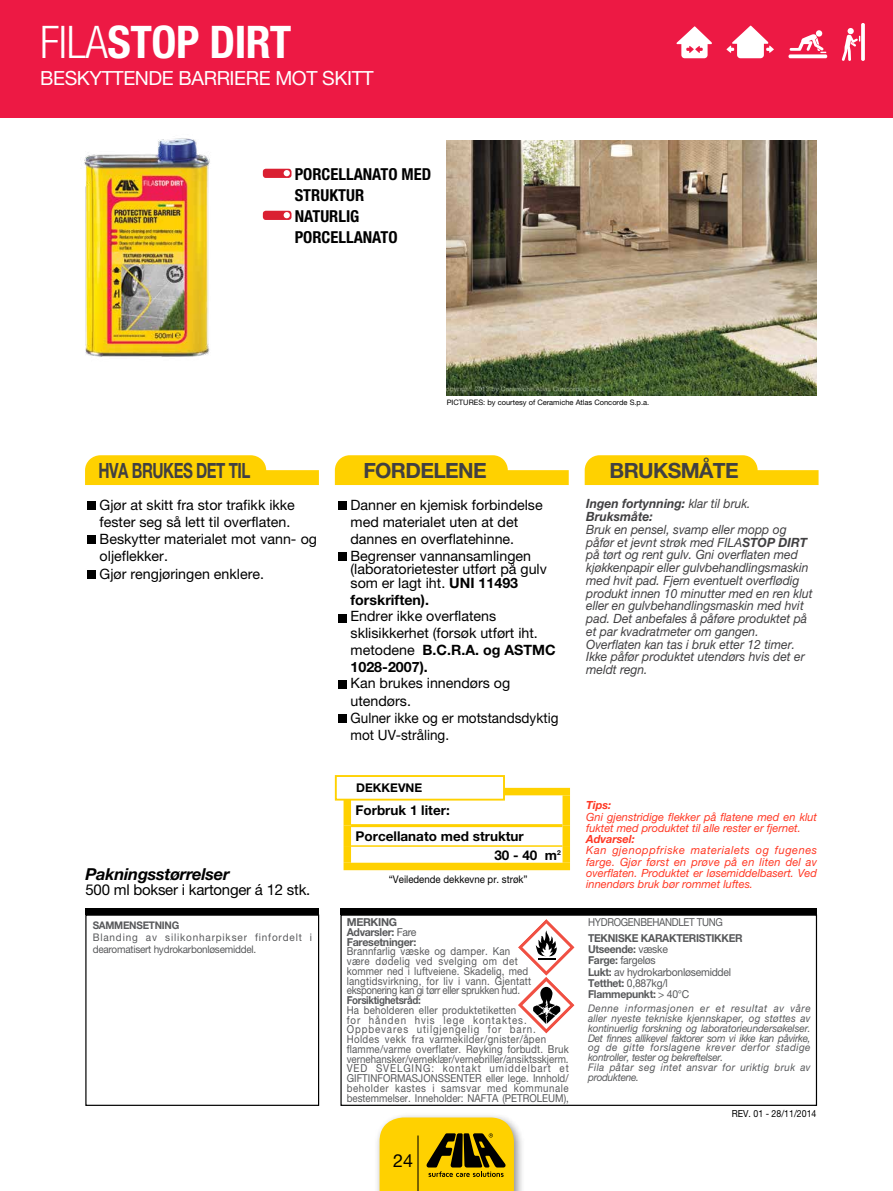
<style>
.page{position:relative;width:893px;height:1191px;background:#fff}
.page>*{position:absolute;margin:0;border:0;box-sizing:border-box;transform-origin:0 0}
.t1{font:700 condensed 45px "Helvetica Neue LT Pro";letter-spacing:-.01em;color:#fff}
.t2{font:700 21px "Helvetica Neue LT Std";letter-spacing:-.03em;color:#414042}
.t3{font:700 21px "Helvetica Neue LT Std";letter-spacing:-.03em;color:#414042;scale:.72 1}
.t4{font:19.5px "Helvetica Neue LT Std";letter-spacing:-.02em;color:#fff}
.t5{font:18px "Helvetica Neue LT Std";color:#000}
.t6{font:700 condensed 16.5px/21px "Helvetica Neue LT Std";color:#000}
.t7{font:italic 700 16.5px "Helvetica Neue LT Std";letter-spacing:-.015em;color:#000}
.t8{font:15px "Helvetica Neue LT Std";letter-spacing:-.015em;color:#000}
.t9{font:14.25px/17.2px "Helvetica Neue LT Std";color:#000}
.t10{font:700 14.25px "Helvetica Neue LT Std";color:#000}
.t11{font:700 13.5px/26.4px "Helvetica Neue LT Std";color:#000}
.t12{font:italic 12.75px/12.8px "Helvetica Neue LT Std";color:#414042;scale:.95 1}
.t13{font:italic 700 12.75px/12.8px "Helvetica Neue LT Std";color:#414042;scale:.95 1}
.t14{font:700 12px "Helvetica Neue LT Std";color:#000}
.t15{font:italic 11.25px/11.2px "Helvetica Neue LT Std";color:#ff3824}
.t16{font:italic 700 11.25px "Helvetica Neue LT Std";color:#ff3824}
.t17{font:10.95px/9.8px "Helvetica Neue LT Std";letter-spacing:.02em;color:#58595b;scale:.89 1}
.t18{font:700 10.95px/11.2px "Helvetica Neue LT Std";letter-spacing:-.03em;color:#58595b;scale:.95 1}
.t19{font:700 10.95px/9.8px "Helvetica Neue LT Std";letter-spacing:-.03em;color:#58595b}
.t20{font:10.95px "Helvetica Neue LT Std";letter-spacing:-.03em;color:#58595b;scale:.89 1}
.t21{font:700 10.95px "Helvetica Neue LT Std";letter-spacing:-.03em;color:#58595b;scale:.89 1}
.t22{font:italic 10.5px/9.8px "Helvetica Neue LT Std";letter-spacing:.015em;color:#58595b;scale:.95 1}
.t23{font:10.5px/12px "Helvetica Neue LT Std";letter-spacing:.03em;color:#58595b;scale:.95 1}
.t24{font:10.5px "Helvetica Neue LT Std";color:#000;scale:.92 1}
.t25{font:700 10.5px "Helvetica Neue LT Std";letter-spacing:-.025em;color:#58595b;scale:.95 1}
.t26{font:9.75px "Helvetica Neue LT Pro";color:#000;scale:.9 1}
.t27{font:7.5px "Helvetica Neue LT Std";color:#000}
.s1{font-family:"Helvetica Neue LT Std";font-weight:300}
.s2{font-weight:700}
.s3{font-weight:400}
</style>
<div class="page">
<div style="left:0;top:0;width:893px;height:118px;background:#ed1944"></div>
<div style="left:374px;top:1111px;width:151px;height:80px;background:#000;opacity:.45"></div>
<div style="left:85px;top:914px;width:234px;height:192px;border:1px solid #000"></div>
<div style="left:340px;top:914px;width:477px;height:192px;border:1px solid #000"></div>
<div style="left:85px;top:908px;width:234px;height:6px;background:#000"></div>
<div style="left:340px;top:908px;width:477px;height:6px;background:#000"></div>
<svg style="left:380px;top:1117px;width:134px;height:74px;background:#d0ac06"></svg>
<svg style="left:335px;top:455px;width:234px;height:30px;background:#ffd726"></svg>
<svg style="left:85px;top:455px;width:234px;height:30px;background:#ffd722"></svg>
<svg style="left:585px;top:455px;width:234px;height:30px;background:#ffd726"></svg>
<svg style="left:518px;top:919px;width:57px;height:114px"></svg>
<img style="left:84px;top:138px;width:126px;height:219px">
<svg style="left:263px;top:169px;width:28px;height:9px"></svg>
<svg style="left:263px;top:211px;width:28px;height:9px"></svg>
<div style="left:338px;top:501px;width:8px;height:8px;background:#000"></div>
<div style="left:338px;top:552px;width:8px;height:9px;background:#000"></div>
<div style="left:338px;top:614px;width:8px;height:8px;background:#000"></div>
<div style="left:338px;top:680px;width:8px;height:8px;background:#000"></div>
<div style="left:338px;top:714px;width:8px;height:9px;background:#000"></div>
<div style="left:87px;top:501px;width:8px;height:9px;background:#000"></div>
<div style="left:87px;top:536px;width:8px;height:8px;background:#000"></div>
<div style="left:87px;top:570px;width:8px;height:9px;background:#000"></div>
<div style="left:344px;top:788px;width:226px;height:7px;background:#ffd100"></div>
<div style="left:344px;top:795px;width:7px;height:30px;background:#ffd100"></div>
<div style="left:562px;top:795px;width:8px;height:30px;background:#ffd100"></div>
<div style="left:344px;top:825px;width:7px;height:21px;background:#ffd100"></div>
<div style="left:562px;top:825px;width:8px;height:21px;background:#ffd100"></div>
<div style="left:344px;top:846px;width:7px;height:16px;background:#ffd100"></div>
<div style="left:562px;top:846px;width:8px;height:16px;background:#ffd100"></div>
<hr style="left:351px;top:845px;width:211px;height:1px;background:#ffd100">
<hr style="left:351px;top:824px;width:211px;height:3px;background:#ffd100">
<div style="left:344px;top:862px;width:226px;height:8px;background:#ffd100"></div>
<div style="left:335px;top:775px;width:170px;height:25px;background:#fff;border:2px solid #ffd100"></div>
<svg style="left:676px;top:26px;width:36px;height:32px"></svg>
<svg style="left:788px;top:54px;width:39px;height:4px"></svg>
<div style="left:816px;top:30px;width:6px;height:7px;background:#fff;border-radius:50%"></div>
<svg style="left:790px;top:34px;width:36px;height:19px"></svg>
<svg style="left:861px;top:23px;width:4px;height:38px"></svg>
<div style="left:847px;top:28px;width:7px;height:6px;background:#fff;border-radius:50%"></div>
<svg style="left:842px;top:35px;width:18px;height:26px"></svg>
<svg style="left:726px;top:25px;width:48px;height:33px"></svg>
<img style="left:447px;top:140px;width:369px;height:255px">
<h1 class="t1" style="left:40px;top:15px;width:253px"><span class="s1">FILA</span>STOP DIRT</h1>
<h3 class="t4" style="left:40px;top:67px;width:335px">BESKYTTENDE BARRIERE MOT SKITT</h3>
<h3 class="t6" style="left:295px;top:163px;width:138px">PORCELLANATO MED<br>STRUKTUR<br>NATURLIG<br>PORCELLANATO</h3>
<p class="t27" style="left:447px;top:397px;width:204px">PICTURES: by courtesy of Ceramiche Atlas Concorde S.p.a.</p>
<h2 class="t3" style="left:98px;top:457px;width:213px">HVA BRUKES DET TIL</h2>
<h2 class="t2" style="left:363px;top:457px;width:125px">FORDELENE</h2>
<h2 class="t2" style="left:610px;top:457px;width:131px">BRUKSMÅTE</h2>
<h3 class="t9" style="left:100px;top:496px;width:219px">Gjør at skitt fra stor trafikk ikke fester seg så lett til overflaten.<br>Beskytter materialet mot vann- og oljeflekker.<br>Gjør rengjøringen enklere.</h3>
<h3 class="t7" style="left:85px;top:864px;width:146px">Pakningsstørrelser</h3>
<h3 class="t8" style="left:85px;top:880px;width:226px">500 ml bokser i kartonger á 12 stk.</h3>
<p class="t25" style="left:93px;top:918px;width:93px">SAMMENSETNING</p>
<p class="t23" style="left:93px;top:931px;width:233px">Blanding av silikonharpikser finfordelt i dearomatisert hydrokarbonløsemiddel.</p>
<h3 class="t9" style="left:351px;top:496px;width:194px">Danner en kjemisk forbindelse med materialet uten at det dannes en overflatehinne.<br>Begrenser vannansamlingen</h3>
<h3 class="t9" style="left:351px;top:562px;width:198px;line-height:13.5px">(laboratorietester utført på gulv som er lagt iht. <span class="s2">UNI 11493</span></h3>
<h3 class="t10" style="left:351px;top:591px;width:80px">forskriften).</h3>
<h3 class="t9" style="left:351px;top:608px;width:207px;line-height:16.8px">Endrer ikke overflatens sklisikkerhet (forsøk utført iht. metodene <span class="s2">B.C.R.A. og ASTMC<br>1028-2007).</span></h3>
<h3 class="t9" style="left:351px;top:674px;width:209px">Kan brukes innendørs og utendørs.<br>Gulner ikke og er motstandsdyktig mot UV-stråling.</h3>
<p class="t14" style="left:356px;top:780px;width:67px">DEKKEVNE</p>
<p class="t11" style="left:356px;top:796px;width:170px">Forbruk 1 liter:<br>Porcellanato med struktur</p>
<p class="t11" style="left:494px;top:841px;width:68px">30 - 40 m<sup>2</sup></p>
<p class="t24" style="left:389px;top:872px;width:152px">“Veiledende dekkevne pr. strøk”</p>
<p class="t19" style="left:347px;top:917px;width:71px">MERKING<br>Advarsler: <span class="s3">Fare<br></span>Faresetninger:</p>
<p class="t17" style="left:347px;top:946px;width:209px">Brannfarlig væske og damper. Kan være dødelig ved svelging om det kommer ned i luftveiene. Skadelig, med langtidsvirkning, for liv i vann. Gjentatt eksponering kan gi tørr eller sprukken hud.</p>
<p class="t21" style="left:347px;top:993px;width:85px">Forsiktighetsråd:</p>
<p class="t17" style="left:347px;top:1005px;width:251px">Ha beholderen eller produktetiketten<br>for hånden hvis lege kontaktes.<br>Oppbevares utilgjengelig for barn.<br>Holdes vekk fra varmekilder/gnister/åpen flamme/varme overflater. Røyking forbudt. Bruk vernehansker/verneklær/vernebriller/ansiktsskjerm.<br>VED SVELGING: kontakt umiddelbart et GIFTINFORMASJONSSENTER eller lege. Innhold/ beholder kastes i samsvar med kommunale bestemmelser. Inneholder: NAFTA (PETROLEUM),</p>
<h3 class="t5" style="left:393px;top:1149px;width:22px">24</h3>
<p class="t13" style="left:586px;top:497px;width:175px">Ingen fortynning: <span class="s3">klar til bruk.<br></span>Bruksmåte:</p>
<p class="t12" style="left:586px;top:522px;width:240px">Bruk en pensel, svamp eller mopp og påfør et jevnt strøk med FILA<span class="s2">STOP DIRT </span>på tørt og rent gulv. Gni overflaten med kjøkkenpapir eller gulvbehandlingsmaskin med hvit pad. Fjern eventuelt overflødig produkt innen 10 minutter med en ren klut eller en gulvbehandlingsmaskin med hvit pad. Det anbefales å påføre produktet på et par kvadratmeter om gangen.<br>Overflaten kan tas i bruk etter 12 timer.<br>Ikke påfør produktet utendørs hvis det er meldt regn.</p>
<p class="t16" style="left:586px;top:798px;width:27px">Tips:</p>
<p class="t15" style="left:586px;top:811px;width:232px">Gni gjenstridige flekker på flatene med en klut fuktet med produktet til alle rester er fjernet.</p>
<p class="t16" style="left:586px;top:832px;width:50px">Advarsel:</p>
<p class="t15" style="left:586px;top:844px;width:232px;text-align:justify">Kan gjenoppfriske materialets og fugenes farge. Gjør først en prøve på en liten del av overflaten. Produktet er løsemiddelbasert. Ved innendørs bruk bør rommet luftes.</p>
<p class="t20" style="left:588px;top:915px;width:153px">HYDROGENBEHANDLET TUNG</p>
<p class="t18" style="left:588px;top:932px;width:164px">TEKNISKE KARAKTERISTIKKER<br>Utseende: <span class="s3">væske<br></span>Farge: <span class="s3">fargeløs<br></span>Lukt: <span class="s3">av hydrokarbonløsemiddel<br></span>Tetthet: <span class="s3">0,887kg/l<br></span>Flammepunkt: <span class="s3">&gt; 40°C</span></p>
<p class="t22" style="left:588px;top:1003px;width:236px">Denne informasjonen er et resultat av våre aller nyeste tekniske kjennskaper, og støttes av kontinuerlig forskning og laboratorieundersøkelser.<br>Det finnes allikevel faktorer som vi ikke kan påvirke, og de gitte forslagene krever derfor stadige kontroller, tester og bekreftelser.<br>Fila påtar seg intet ansvar for uriktig bruk av produktene.</p>
<p class="t26" style="left:732px;top:1107px;width:95px">REV. 01 - 28/11/2014</p>
</div>
